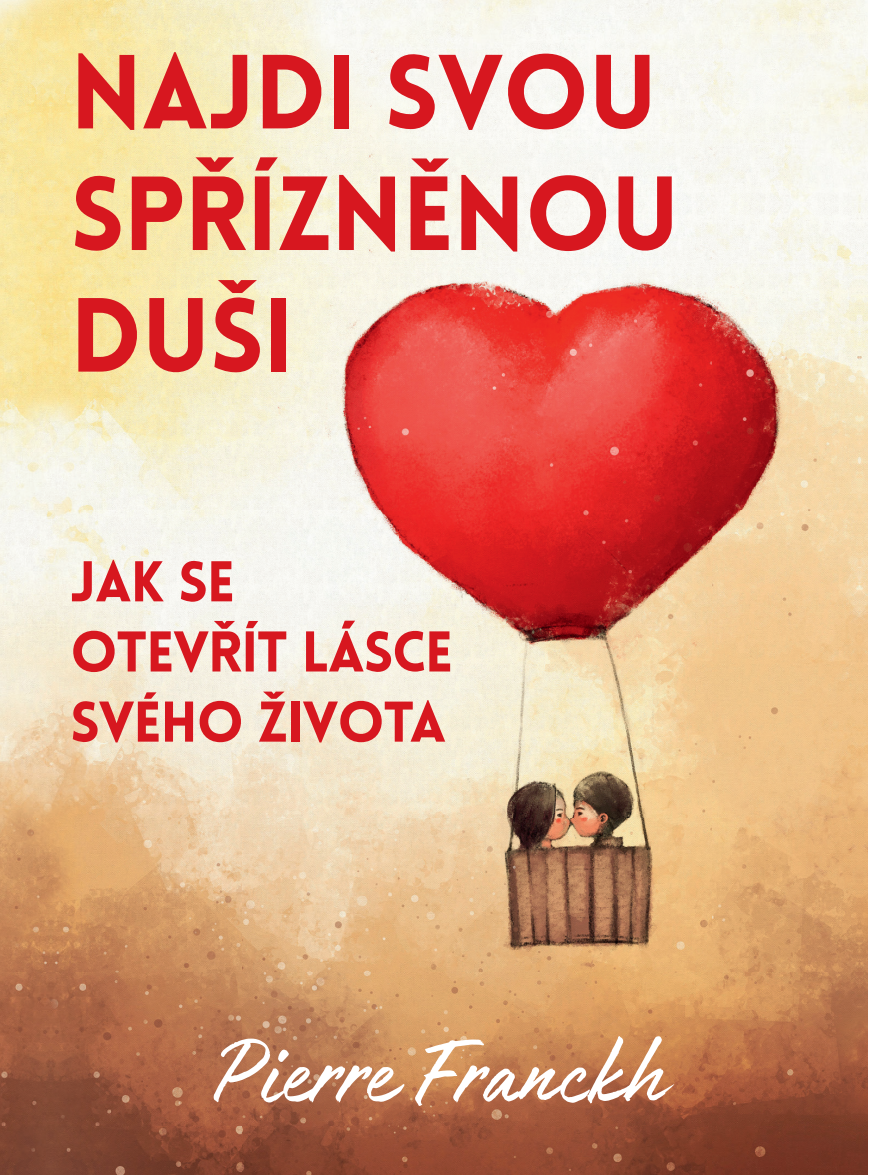
<style>
.page{position:relative;width:869px;height:1175px;background:#fff}
.page>*{position:absolute;margin:0;border:0;box-sizing:border-box;transform-origin:0 0}
.t1{font:900 102.83px/121.5px "Lovelo";letter-spacing:-.01em;color:#d7171f}
.t2{font:102.83px "Authenia Solid";color:#fff}
.t3{font:900 56.02px/70.2px "Lovelo";letter-spacing:-.02em;color:#d7171f}
</style>
<div class="page">
<img style="left:0;top:1px;width:867px;height:1173px">
<h1 class="t1" style="left:70px;top:32px;width:611px">NAJDI SVOU<br>SPŘÍZNĚNOU<br>DUŠI</h1>
<p class="t3" style="left:70px;top:547px;width:384px">JAK SE<br>OTEVŘÍT LÁSCE<br>SVÉHO ŽIVOTA</p>
<h1 class="t2" style="left:210px;top:1006px;width:455px">Pierre Franckh</h1>
</div>
